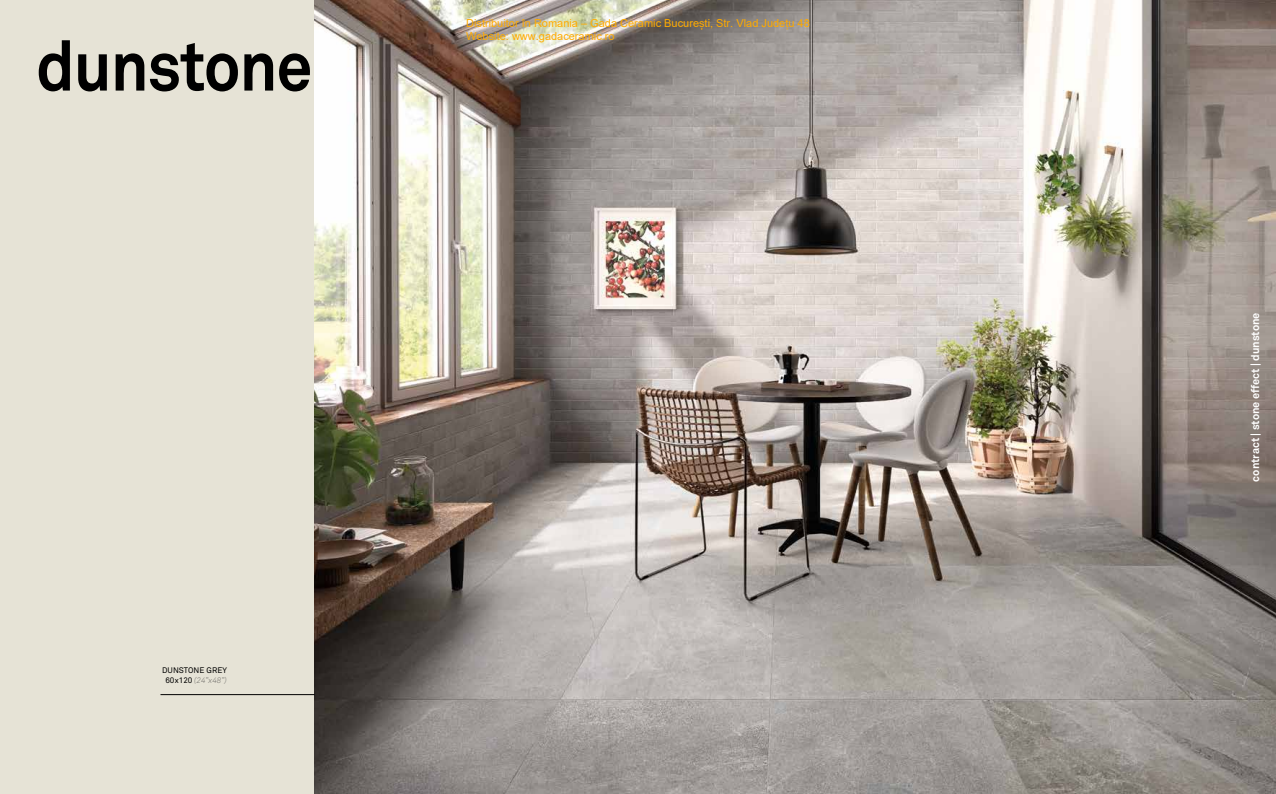
<style>
.page{position:relative;width:1276px;height:794px;background:#e6e3d6}
.page>*{position:absolute;margin:0;border:0;box-sizing:border-box;transform-origin:0 0}
.t1{font:700 69.7px "Akkurat Std";letter-spacing:-.02em;color:#000;scale:.93 1}
.t2{font:11px/13.2px "Arial";color:#ffab00}
.t3{font:700 11px "Akkurat Std";color:#fff}
.t4{font:8px/10px "Akkurat Std";letter-spacing:.01em;color:#000;text-align:center}
.s1{font-weight:300;font-style:italic;color:#6f6d69}
</style>
<div class="page">
<img style="left:315px;top:0;width:961px;height:794px">
<hr style="left:160px;top:694px;width:155px;height:1px;background:#000">
<h1 class="t1" style="left:36px;top:23px;width:299px">dunstone</h1>
<p class="t2" style="left:466px;top:16px;width:345px">Distribuitor în Romania – Gada Ceramic București, Str. Vlad Județu 48<br>Website: www.gadaceramic.ro</p>
<p class="t4" style="left:162px;top:665px;width:66px">DUNSTONE GREY<br>60x120 <span class="s1">(24”x48”)</span></p>
<p class="t3" style="left:1248px;top:481px;width:171px;rotate:-90deg">contract | stone effect | dunstone</p>
</div>
